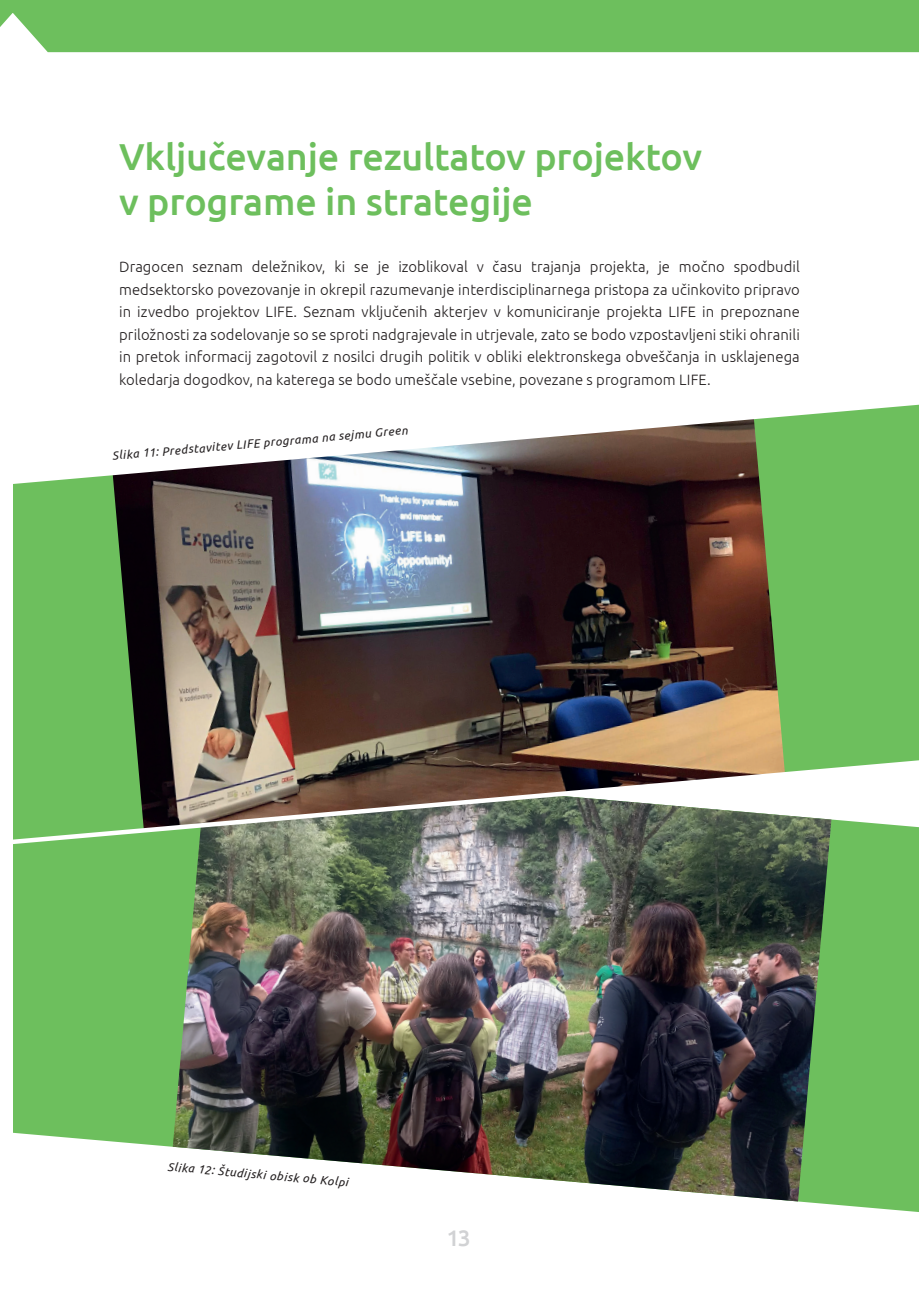
<style>
.page{position:relative;width:919px;height:1289px;background:#fff}
.page>*{position:absolute;margin:0;border:0;box-sizing:border-box;transform-origin:0 0}
.t1{font:500 37.5px/45px "Ubuntu";letter-spacing:-.005em;color:#6dbf5d}
.t2{font:500 22.5px "Ubuntu";color:#d1d2d4}
.t3{font:300 15px/22.5px "Ubuntu";letter-spacing:.005em;color:#231f20;text-align:justify}
.t4{font:italic 12px "Ubuntu";color:#231f20}
</style>
<div class="page">
<div style="left:0;top:13px;width:918px;height:39px;background:#6dbf5d"></div>
<div style="left:0;top:0;width:918px;height:13px;background:#6dbf5d"></div>
<svg style="left:13px;top:848px;width:905px;height:363px;fill:#6dbf5d"></svg>
<img style="left:173px;top:848px;width:658px;height:353px">
<img style="left:13px;top:404px;width:905px;height:444px">
<h1 class="t1" style="left:119px;top:132px;width:584px">Vključevanje rezultatov projektov v programe in strategije</h1>
<p class="t3" style="left:119px;top:255px;width:682px">Dragocen seznam deležnikov, ki se je izoblikoval v času trajanja projekta, je močno spodbudil medsektorsko povezovanje in okrepil razumevanje interdisciplinarnega pristopa za učinkovito pripravo in izvedbo projektov LIFE. Seznam vključenih akterjev v komuniciranje projekta LIFE in prepoznane priložnosti za sodelovanje so se sproti nadgrajevale in utrjevale, zato se bodo vzpostavljeni stiki ohranili in pretok informacij zagotovil z nosilci drugih politik v obliki elektronskega obveščanja in usklajenega koledarja dogodkov, na katerega se bodo umeščale vsebine, povezane s programom LIFE.</p>
<p class="t4" style="left:111px;top:448px;width:298px;rotate:-5deg">Slika 11: Predstavitev LIFE programa na sejmu Green</p>
<p class="t4" style="left:168px;top:1159px;width:183px;rotate:5deg">Slika 12: Študijski obisk ob Kolpi</p>
<h2 class="t2" style="left:446px;top:1223px;width:26px">13</h2>
</div>
